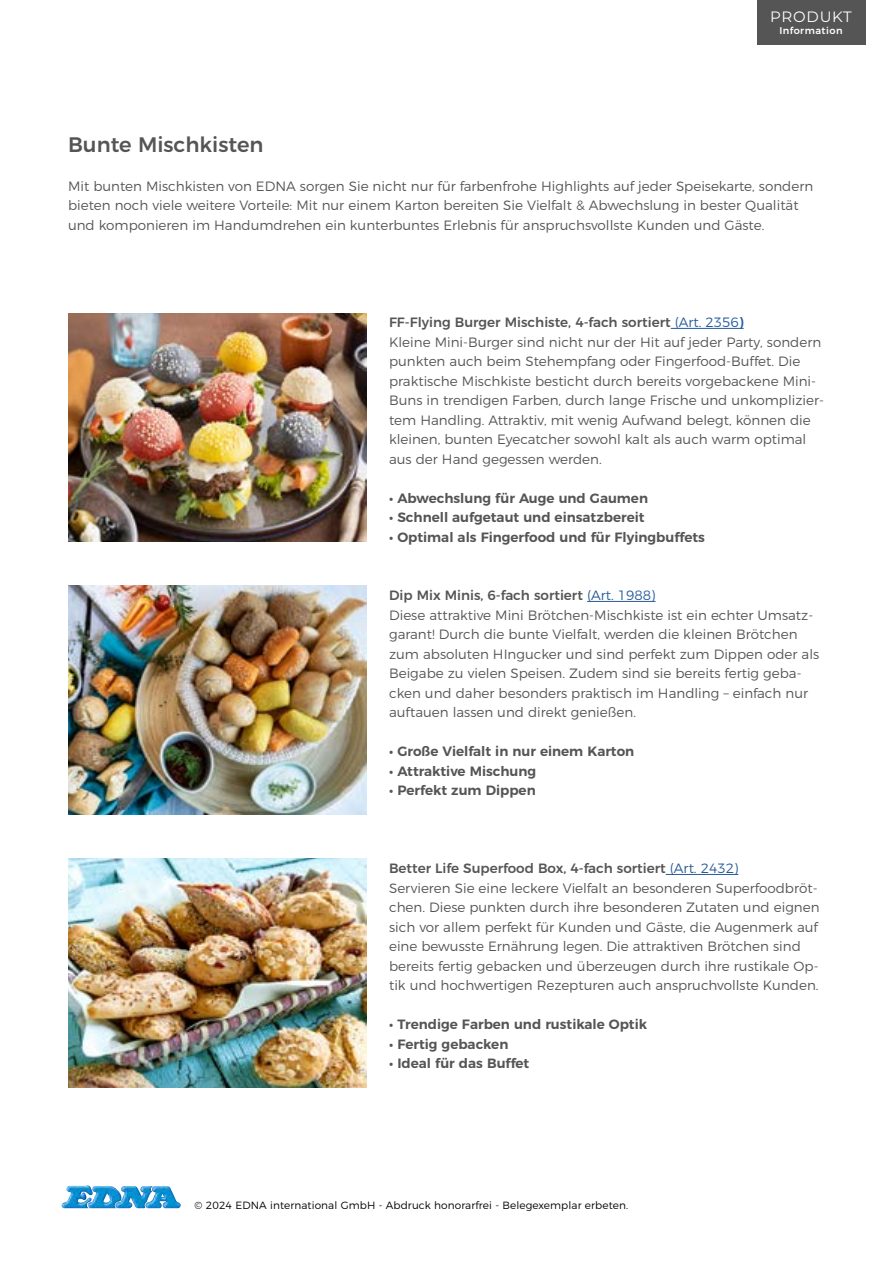
<style>
.page{position:relative;width:893px;height:1263px;background:#fff}
.page>*{position:absolute;margin:0;border:0;box-sizing:border-box;transform-origin:0 0}
.t1{font:500 21px "Montserrat";color:#555}
.t2{font:15px "Montserrat";letter-spacing:.05em;color:#fff}
.t3{font:300 13.5px/19.5px "Montserrat";color:#555}
.t4{font:600 13.5px "Montserrat";color:#555}
.t5{font:300 10.5px "Montserrat";letter-spacing:.01em;color:#000}
.t6{font:500 9.75px "Montserrat";letter-spacing:.05em;color:#fff}
.s1{font-weight:500}
.s2{color:#275b9b}
.s3{font-weight:500;color:#275b9b}
</style>
<div class="page">
<svg style="left:61px;top:1186px;width:120px;height:23px"></svg>
<img style="left:62px;top:1185px;width:91px;height:23px">
<div style="left:758px;top:0;width:108px;height:45px;background:#555"></div>
<hr style="left:587px;top:601px;width:68px;height:1px;background:#275b9b">
<hr style="left:666px;top:874px;width:72px;height:1px;background:#275b9b">
<img style="left:68px;top:585px;width:298px;height:229px">
<img style="left:68px;top:858px;width:298px;height:229px">
<hr style="left:671px;top:328px;width:73px;height:1px;background:#275b9b">
<img style="left:68px;top:313px;width:298px;height:229px">
<p class="t2" style="left:770px;top:7px;width:83px">PRODUKT</p>
<p class="t6" style="left:779px;top:23px;width:65px">Information</p>
<h1 class="t1" style="left:68px;top:127px;width:197px">Bunte Mischkisten</h1>
<p class="t3" style="left:68px;top:175px;width:747px">Mit bunten Mischkisten von EDNA sorgen Sie nicht nur für farbenfrohe Highlights auf jeder Speisekarte, sondern bieten noch viele weitere Vorteile: Mit nur einem Karton bereiten Sie Vielfalt &amp; Abwechslung in bester Qualität und komponieren im Handumdrehen ein kunterbuntes Erlebnis für anspruchsvollste Kunden und Gäste.</p>
<p class="t3" style="left:389px;top:311px;width:436px"><span class="s1">FF-Flying Burger Mischiste, 4-fach sortiert</span> <span class="s2">(Art. 2356</span><span class="s3">)<br></span>Kleine Mini-Burger sind nicht nur der Hit auf jeder Party, sondern punkten auch beim Stehempfang oder Fingerfood-Buffet. Die praktische Mischkiste besticht durch bereits vorgebackene Mini-Buns in trendigen Farben, durch lange Frische und unkomplizier&shy;tem Handling. Attraktiv, mit wenig Aufwand belegt, können die kleinen, bunten Eyecatcher sowohl kalt als auch warm optimal aus der Hand gegessen werden.</p>
<p class="t4" style="left:389px;top:487px;width:260px">• Abwechslung für Auge und Gaumen</p>
<p class="t4" style="left:389px;top:506px;width:257px">• Schnell aufgetaut und einsatzbereit</p>
<p class="t4" style="left:389px;top:526px;width:317px">• Optimal als Fingerfood und für Flyingbuffets</p>
<p class="t3" style="left:389px;top:584px;width:432px"><span class="s1">Dip Mix Minis, 6-fach sortiert</span> <span class="s2">(Art. 1988)<br></span>Diese attraktive Mini Brötchen-Mischkiste ist ein echter Umsatz&shy;garant! Durch die bunte Vielfalt, werden die kleinen Brötchen zum absoluten HIngucker und sind perfekt zum Dippen oder als Beigabe zu vielen Speisen. Zudem sind sie bereits fertig geba&shy;cken und daher besonders praktisch im Handling – einfach nur auftauen lassen und direkt genießen.</p>
<p class="t4" style="left:389px;top:740px;width:247px">• Große Vielfalt in nur einem Karton</p>
<p class="t4" style="left:389px;top:760px;width:149px">• Attraktive Mischung</p>
<p class="t4" style="left:389px;top:779px;width:148px">• Perfekt zum Dippen</p>
<p class="t3" style="left:389px;top:857px;width:432px"><span class="s1">Better Life Superfood Box, 4-fach sortiert</span> <span class="s2">(Art. 2432)<br></span>Servieren Sie eine leckere Vielfalt an besonderen Superfoodbröt&shy;chen. Diese punkten durch ihre besonderen Zutaten und eignen sich vor allem perfekt für Kunden und Gäste, die Augenmerk auf eine bewusste Ernährung legen. Die attraktiven Brötchen sind bereits fertig gebacken und überzeugen durch ihre rustikale Op&shy;tik und hochwertigen Rezepturen auch anspruchvollste Kunden.</p>
<p class="t4" style="left:389px;top:1013px;width:260px">• Trendige Farben und rustikale Optik</p>
<p class="t4" style="left:389px;top:1033px;width:121px">• Fertig gebacken</p>
<p class="t4" style="left:389px;top:1052px;width:142px">• Ideal für das Buffet</p>
<p class="t5" style="left:195px;top:1196px;width:435px">© 2024 EDNA international GmbH - Abdruck honorarfrei - Belegexemplar erbeten.</p>
</div>
